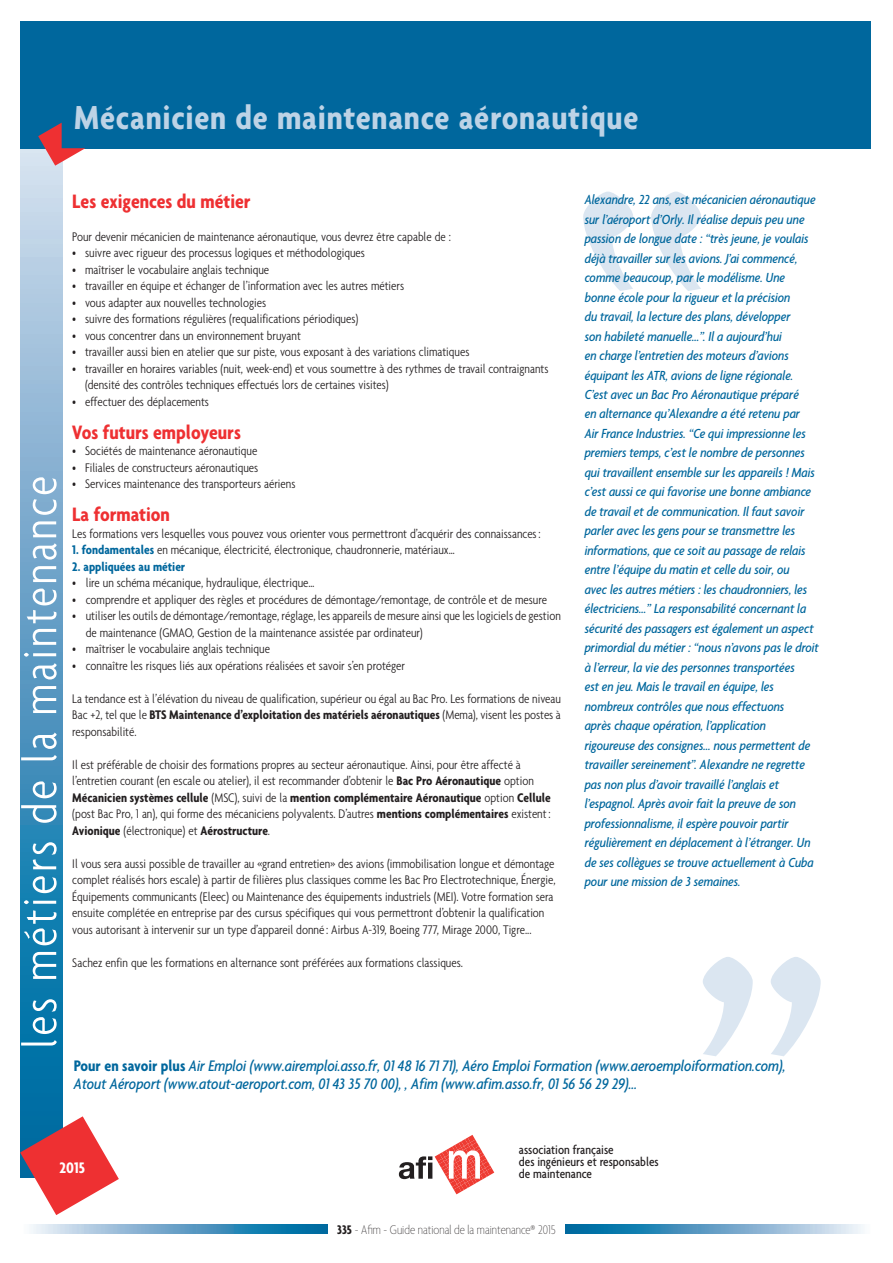
<style>
.page{position:relative;width:893px;height:1263px;background:#fff}
.page>*{position:absolute;margin:0;border:0;box-sizing:border-box;transform-origin:0 0}
.t1{font:300 condensed 51px "Agenda";letter-spacing:.05em;color:#fff}
.t2{font:700 condensed 36px "Agenda";letter-spacing:.02em;color:#bdd3e6}
.t3{font:700 condensed 21px "Agenda";color:#ee3032}
.t4{font:italic 500 condensed 16.5px/18px "Agenda";color:#00679d}
.t5{font:700 condensed 16.5px "Agenda";color:#fff}
.t6{font:italic 500 condensed 14.25px/19.5px "Agenda";color:#00679d}
.t7{font:300 condensed 13.5px/16.5px "Agenda";color:#231f20}
.t8{font:500 condensed 13.5px/12px "Agenda";color:#231f20}
.t9{font:100 condensed 13.5px "Agenda";color:#231f20}
.t10{font:700 condensed 13.5px "Agenda";color:#00679d}
.s1{font-weight:700;color:#00679d}
.s2{font-weight:700}
.s3{font-weight:700;font-style:normal}
</style>
<div class="page">
<svg style="left:31px;top:1224px;width:296px;height:9px;background:#66a4c8"></svg>
<svg style="left:566px;top:1224px;width:297px;height:9px;background:#65a3c8"></svg>
<svg style="left:20px;top:149px;width:43px;height:967px;background:#5e9fc5"></svg>
<div style="left:20px;top:21px;width:850px;height:128px;background:#00679d"></div>
<svg style="left:20px;top:1116px;width:99px;height:99px"></svg>
<svg style="left:38px;top:123px;width:47px;height:43px"></svg>
<svg style="left:399px;top:1135px;width:95px;height:59px"></svg>
<svg style="left:583px;top:192px;width:118px;height:99px"></svg>
<svg style="left:703px;top:957px;width:118px;height:99px"></svg>
<p class="t2" style="left:74px;top:96px;width:566px">Mécanicien de maintenance aéronautique</p>
<h1 class="t1" style="left:11px;top:1049px;width:575px;rotate:-90deg">les métiers de la maintenance</h1>
<p class="t3" style="left:72px;top:189px;width:180px">Les exigences du métier</p>
<p class="t7" style="left:72px;top:228px;width:380px">Pour devenir mécanicien de maintenance aéronautique, vous devrez être capable de :</p>
<p class="t7" style="left:72px;top:244px;width:294px">• suivre avec rigueur des processus logiques et méthodologiques</p>
<p class="t7" style="left:72px;top:261px;width:198px">• maîtriser le vocabulaire anglais technique</p>
<p class="t7" style="left:72px;top:277px;width:333px">• travailler en équipe et échanger de l’information avec les autres métiers</p>
<p class="t7" style="left:72px;top:294px;width:195px">• vous adapter aux nouvelles technologies</p>
<p class="t7" style="left:72px;top:310px;width:288px">• suivre des formations régulières (requalifications périodiques)</p>
<p class="t7" style="left:72px;top:327px;width:230px">• vous concentrer dans un environnement bruyant</p>
<p class="t7" style="left:72px;top:343px;width:399px">• travailler aussi bien en atelier que sur piste, vous exposant à des variations climatiques</p>
<p class="t7" style="left:85px;top:360px;width:465px;text-indent:-13px">• travailler en horaires variables (nuit, week-end) et vous soumettre à des rythmes de travail contraignants (densité des contrôles techniques effectués lors de certaines visites)</p>
<p class="t7" style="left:72px;top:393px;width:138px">• effectuer des déplacements</p>
<p class="t3" style="left:72px;top:420px;width:170px">Vos futurs employeurs</p>
<p class="t7" style="left:72px;top:442px;width:186px">• Sociétés de maintenance aéronautique</p>
<p class="t7" style="left:72px;top:459px;width:187px">• Filiales de constructeurs aéronautiques</p>
<p class="t7" style="left:72px;top:475px;width:225px">• Services maintenance des transporteurs aériens</p>
<p class="t3" style="left:72px;top:502px;width:99px">La formation</p>
<p class="t7" style="left:72px;top:525px;width:470px">Les formations vers lesquelles vous pouvez vous orienter vous permettront d’acquérir des connaissances:</p>
<p class="t7" style="left:72px;top:541px;width:384px"><span class="s1">1. fondamentales</span> en mécanique, électricité, électronique, chaudronnerie, matériaux…</p>
<p class="t10" style="left:72px;top:558px;width:115px">2. appliquées au métier</p>
<p class="t7" style="left:72px;top:574px;width:244px">• lire un schéma mécanique, hydraulique, électrique…</p>
<p class="t7" style="left:72px;top:591px;width:476px">• comprendre et appliquer des règles et procédures de démontage/remontage, de contrôle et de mesure</p>
<p class="t7" style="left:86px;top:607px;width:477px;text-indent:-14px">• utiliser les outils de démontage/remontage, réglage, les appareils de mesure ainsi que les logiciels de gestion de maintenance (GMAO, Gestion de la maintenance assistée par ordinateur)</p>
<p class="t7" style="left:72px;top:640px;width:199px">• maîtriser le vocabulaire anglais technique</p>
<p class="t7" style="left:72px;top:657px;width:334px">• connaître les risques liés aux opérations réalisées et savoir s’en protéger</p>
<p class="t7" style="left:72px;top:690px;width:490px;text-align:justify">La tendance est à l’élévation du niveau de qualification, supérieur ou égal au Bac Pro. Les formations de niveau Bac +2, tel que le <span class="s2">BTS Maintenance d’exploitation des matériels aéronautiques</span> (Mema), visent les postes à responsabilité.</p>
<p class="t7" style="left:72px;top:756px;width:480px">Il est préférable de choisir des formations propres au secteur aéronautique. Ainsi, pour être affecté à l’entretien courant (en escale ou atelier), il est recommander d’obtenir le <span class="s2">Bac Pro Aéronautique</span> option <span class="s2">Mécanicien systèmes cellule</span> (MSC), suivi de la <span class="s2">mention complémentaire Aéronautique</span> option <span class="s2">Cellule </span>(post Bac Pro, 1 an), qui forme des mécaniciens polyvalents. D’autres <span class="s2">mentions complémentaires</span> existent:<br><span class="s2">Avionique</span> (électronique) et <span class="s2">Aérostructure</span>.</p>
<p class="t7" style="left:72px;top:855px;width:485px">Il vous sera aussi possible de travailler au «grand entretien» des avions (immobilisation longue et démontage complet réalisés hors escale) à partir de filières plus classiques comme les Bac Pro Electrotechnique, Énergie, Équipements communicants (Eleec) ou Maintenance des équipements industriels (MEI). Votre formation sera ensuite complétée en entreprise par des cursus spécifiques qui vous permettront d’obtenir la qualification vous autorisant à intervenir sur un type d’appareil donné: Airbus A-319, Boeing 777, Mirage 2000, Tigre...</p>
<p class="t7" style="left:72px;top:954px;width:392px">Sachez enfin que les formations en alternance sont préférées aux formations classiques.</p>
<p class="t6" style="left:585px;top:191px;width:236px">Alexandre, 22 ans, est mécanicien aéronautique sur l’aéroport d’Orly. Il réalise depuis peu une passion de longue date : “très jeune, je voulais déjà travailler sur les avions. J’ai commencé, comme beaucoup, par le modélisme. Une bonne école pour la rigueur et la précision<br>du travail, la lecture des plans, développer<br>son habileté manuelle…”. Il a aujourd’hui<br>en charge l’entretien des moteurs d’avions équipant les ATR, avions de ligne régionale.<br>C’est avec un Bac Pro Aéronautique préparé<br>en alternance qu’Alexandre a été retenu par<br>Air France Industries. “Ce qui impressionne les premiers temps, c’est le nombre de personnes qui travaillent ensemble sur les appareils ! Mais c’est aussi ce qui favorise une bonne ambiance de travail et de communication. Il faut savoir parler avec les gens pour se transmettre les informations, que ce soit au passage de relais entre l’équipe du matin et celle du soir, ou<br>avec les autres métiers : les chaudronniers, les électriciens…” La responsabilité concernant la sécurité des passagers est également un aspect primordial du métier : “nous n’avons pas le droit à l’erreur, la vie des personnes transportées<br>est en jeu. Mais le travail en équipe, les nombreux contrôles que nous effectuons<br>après chaque opération, l’application rigoureuse des consignes… nous permettent de travailler sereinement”. Alexandre ne regrette pas non plus d’avoir travaillé l’anglais et l’espagnol. Après avoir fait la preuve de son professionnalisme, il espère pouvoir partir régulièrement en déplacement à l’étranger. Un de ses collègues se trouve actuellement à Cuba pour une mission de 3 semaines.</p>
<p class="t4" style="left:74px;top:1057px;width:713px"><span class="s3">Pour en savoir plus</span> Air Emploi (www.airemploi.asso.fr, 01 48 16 71 71), Aéro Emploi Formation (www.aeroemploiformation.com),<br>Atout Aéroport (www.atout-aeroport.com, 01 43 35 70 00), , Afim (www.afim.asso.fr, 01 56 56 29 29)…</p>
<p class="t5" style="left:60px;top:1158px;width:27px">2015</p>
<p class="t8" style="left:519px;top:1143px;width:141px">association française<br>des ingénieurs et responsables de maintenance</p>
<p class="t9" style="left:337px;top:1222px;width:220px"><span class="s2">335</span> - Afim - Guide national de la maintenance® 2015</p>
</div>
